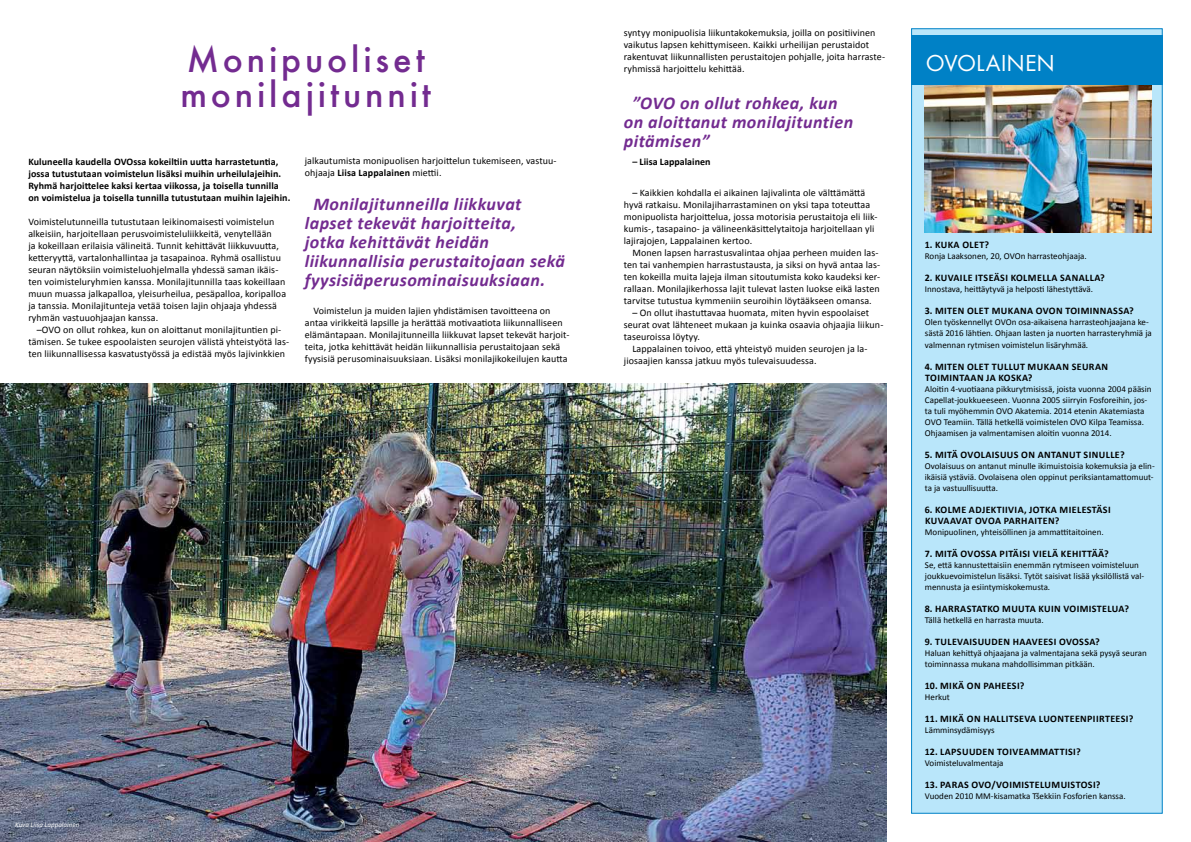
<style>
.page{position:relative;width:1191px;height:842px;background:#fff}
.page>*{position:absolute;margin:0;border:0;box-sizing:border-box;transform-origin:0 0}
.t1{font:500 38px/35px "Futura T";letter-spacing:.1em;color:#732b90}
.t2{font:24px "Futura T";color:#fff}
.t3{font:italic 700 18px/19px "Calibri";letter-spacing:.025em;color:#732b90}
.t4{font:10px/12px "Calibri";letter-spacing:.01em;color:#000}
.t5{font:700 10px/12px "Calibri";letter-spacing:.01em;color:#000}
.t6{font:700 10px "Calibri";letter-spacing:.04em;color:#000}
.t7{font:9px/11px "Calibri";color:#000}
.t8{font:italic 7px "Calibri";color:#fff}
.s1{font-weight:700}
</style>
<div class="page">
<div style="left:911px;top:28px;width:251px;height:786px;background:#b9e6fa;border:1px solid #0081c6"></div>
<img style="left:0;top:384px;width:886px;height:458px">
<img style="left:924px;top:85px;width:227px;height:147px">
<div style="left:911px;top:35px;width:251px;height:50px;background:#0081c6"></div>
<h1 class="t1" style="left:180px;top:41px;width:252px">Monipuoliset monilajitunnit</h1>
<p class="t5" style="left:28px;top:156px;width:263px">KULUNEELLA KAUDELLA OVOSSA KOKEILTIIN UUTTA HARRASTETUNTIA, JOSSA TUTUSTUTAAN VOIMISTELUN LISÄKSI MUIHIN URHEILULAJEIHIN.<br>RYHMÄ HARJOITTELEE KAKSI KERTAA VIIKOSSA, JA TOISELLA TUNNILLA ON VOIMISTELUA JA TOISELLA TUNNILLA TUTUSTUTAAN MUIHIN LAJEIHIN.</p>
<p class="t4" style="left:28px;top:216px;width:259px">Voimistelutunneilla tutustutaan leikinomaisesti voimistelun alkeisiin, harjoitellaan perusvoimisteluliikkeitä, venytellään<br>ja kokeillaan erilaisia välineitä. Tunnit kehittävät liikkuvuutta, ketteryyttä, vartalonhallintaa ja tasapainoa. Ryhmä osallistuu seuran näytöksiin voimisteluohjelmalla yhdessä saman ikäis&shy;ten voimisteluryhmien kanssa. Monilajitunnilla taas kokeillaan muun muassa jalkapalloa, yleisurheilua, pesäpalloa, koripalloa ja tanssia. Monilajitunteja vetää toisen lajin ohjaaja yhdessä ryhmän vastuuohjaajan kanssa.</p>
<p class="t4" style="left:28px;top:324px;width:262px;text-align:center">–OVO on ollut rohkea, kun on aloittanut monilajituntien pi&shy;tämisen. Se tukee espoolaisten seurojen välistä yhteistyötä las&shy;ten liikunnallisessa kasvatustyössä ja edistää myös lajivinkkien</p>
<p class="t4" style="left:305px;top:155px;width:253px">jalkautumista monipuolisen harjoittelun tukemiseen, vastuu&shy;ohjaaja <span class="s1">LIISA LAPPALAINEN</span> miettii.</p>
<h3 class="t3" style="left:305px;top:193px;width:262px;text-indent:8px">Monilajitunneilla liikkuvat lapset tekevät harjoitteita,<br>jotka kehittävät heidän liikunnallisia perustaitojaan sekä fyysisiäperusominaisuuksiaan.</h3>
<p class="t4" style="left:305px;top:304px;width:266px;text-indent:8px">Voimistelun ja muiden lajien yhdistämisen tavoitteena on antaa virikkeitä lapsille ja herättää motivaatiota liikunnalliseen elämäntapaan. Monilajitunneilla liikkuvat lapset tekevät harjoit&shy;teita, jotka kehittävät heidän liikunnallisia perustaitojaan sekä fyysisiä perusominaisuuksiaan. Lisäksi monilajikokeilujen kautta</p>
<p class="t8" style="left:15px;top:821px;width:66px">Kuva Liisa Lappalainen</p>
<p class="t4" style="left:624px;top:26px;width:263px">syntyy monipuolisia liikuntakokemuksia, joilla on positiivinen vaikutus lapsen kehittymiseen. Kaikki urheilijan perustaidot rakentuvat liikunnallisten perustaitojen pohjalle, joita harraste&shy;ryhmissä harjoittelu kehittää.</p>
<h3 class="t3" style="left:624px;top:93px;width:231px;text-indent:8px">”OVO on ollut rohkea, kun on aloittanut monilajituntien pitämisen”</h3>
<p class="t5" style="left:632px;top:155px;width:80px">– LIISA LAPPALAINEN</p>
<p class="t4" style="left:624px;top:187px;width:255px;text-indent:8px">– Kaikkien kohdalla ei aikainen lajivalinta ole välttämättä hyvä ratkaisu. Monilajiharrastaminen on yksi tapa toteuttaa monipuolista harjoittelua, jossa motorisia perustaitoja eli liik&shy;kumis-, tasapaino- ja välineenkäsittelytaitoja harjoitellaan yli lajirajojen, Lappalainen kertoo.</p>
<p class="t4" style="left:624px;top:247px;width:258px;text-indent:8px">Monen lapsen harrastusvalintaa ohjaa perheen muiden las&shy;ten tai vanhempien harrastustausta, ja siksi on hyvä antaa las&shy;ten kokeilla muita lajeja ilman sitoutumista koko kaudeksi ker&shy;rallaan. Monilajikerhossa lajit tulevat lasten luokse eikä lasten tarvitse tutustua kymmeniin seuroihin löytääkseen omansa.</p>
<p class="t4" style="left:632px;top:307px;width:238px">– On ollut ihastuttavaa huomata, miten hyvin espoolaiset</p>
<p class="t4" style="left:624px;top:319px;width:261px">seurat ovat lähteneet mukaan ja kuinka osaavia ohjaajia liikun-</p>
<p class="t4" style="left:624px;top:331px;width:78px">taseuroissa löytyy.</p>
<p class="t4" style="left:632px;top:343px;width:237px">Lappalainen toivoo, että yhteistyö muiden seurojen ja la-</p>
<p class="t4" style="left:624px;top:355px;width:194px">jiosaajien kanssa jatkuu myös tulevaisuudessa.</p>
<h2 class="t2" style="left:926px;top:49px;width:131px">OVOLAINEN</h2>
<p class="t5" style="left:925px;top:238px;width:66px">1. KUKA OLET?</p>
<p class="t7" style="left:925px;top:250px;width:163px">Ronja Laaksonen, 20, OVOn harrasteohjaaja.</p>
<p class="t5" style="left:925px;top:271px;width:29px">2. KUVAIL</p>
<p class="t5" style="left:967px;top:271px;width:51px">E ITSEÄSI KOLM</p>
<p class="t5" style="left:1037px;top:271px;width:12px">ELLA</p>
<p class="t5" style="left:1060px;top:271px;width:7px">SANALLA</p>
<p class="t5" style="left:1100px;top:271px;width:6px">?</p>
<p class="t7" style="left:925px;top:283px;width:170px">Innostava, heittäytyvä ja helposti lähestyttävä.</p>
<p class="t5" style="left:925px;top:304px;width:91px">3. MITEN OLET MUKANA</p>
<p class="t5" style="left:1036px;top:304px;width:37px">OVON TOIMINNASSA</p>
<p class="t5" style="left:1129px;top:304px;width:6px">?</p>
<p class="t7" style="left:925px;top:316px;width:228px">Olen työskennellyt OVOn osa-aikaisena harrasteohjaajana ke&shy;sästä 2016 lähtien. Ohjaan lasten ja nuorten harrasteryhmiä ja</p>
<p class="t7" style="left:925px;top:339px;width:165px">valmennan rytmisen voimistelun lisäryhmää.</p>
<p class="t6" style="left:925px;top:360px;width:126px">4. MITEN OLET TULLUT MUKAAN</p>
<p class="t5" style="left:1071px;top:360px;width:38px">SEU RAN</p>
<p class="t5" style="left:925px;top:371px;width:7px">TOIMINTAAN</p>
<p class="t5" style="left:986px;top:371px;width:48px">JA KOSKA?</p>
<p class="t7" style="left:925px;top:383px;width:228px">Aloitin 4-vuotiaana pikkurytmisissä, joista vuonna 2004 pääsin Capellat-joukkueeseen. Vuonna 2005 siirryin Fosforeihin, jos&shy;ta tuli myöhemmin OVO Akatemia. 2014 etenin Akatemiasta OVO Teamiin. Tällä hetkellä voimistelen OVO Kilpa Teamissa.<br>Ohjaamisen ja valmentamisen aloitin vuonna 2014.</p>
<p class="t5" style="left:925px;top:448px;width:49px">5. MITÄ OVOLAIS</p>
<p class="t5" style="left:1000px;top:448px;width:45px">UUS ON ANTAN</p>
<p class="t6" style="left:1069px;top:448px;width:57px">UT SINULLE?</p>
<p class="t7" style="left:925px;top:460px;width:231px">Ovolaisuus on antanut minulle ikimuistoisia kokemuksia ja elin&shy;ikäisiä ystäviä. Ovolaisena olen oppinut periksiantamattomuut&shy;ta ja vastuullisuutta.</p>
<p class="t5" style="left:925px;top:503px;width:24px">6. KOLM</p>
<p class="t5" style="left:961px;top:503px;width:36px">E ADJEKTIIVIA</p>
<p class="t6" style="left:1024px;top:503px;width:88px">, JOTKA MIELESTÄSI</p>
<p class="t5" style="left:925px;top:514px;width:20px">KUVAAVAT</p>
<p class="t5" style="left:975px;top:514px;width:36px">OVOA PARHAIT</p>
<p class="t5" style="left:1042px;top:514px;width:18px">EN?</p>
<p class="t7" style="left:925px;top:526px;width:180px">Monipuolinen, yhteisöllinen ja ammattitaitoinen.</p>
<p class="t6" style="left:925px;top:547px;width:185px">7. MITÄ OVOSSA PITÄISI VIELÄ KEHITTÄÄ?</p>
<p class="t7" style="left:925px;top:559px;width:221px">Se, että kannustettaisiin enemmän rytmiseen voimisteluun joukkuevoimistelun lisäksi. Tytöt saisivat lisää yksilöllistä val&shy;mennusta ja esiintymiskokemusta.</p>
<p class="t6" style="left:925px;top:602px;width:206px">8. HARRASTATKO MUUTA KUIN VOIMISTELUA?</p>
<p class="t7" style="left:925px;top:614px;width:120px">Tällä hetkellä en harrasta muuta.</p>
<p class="t5" style="left:925px;top:635px;width:39px">9. TULEVAIS</p>
<p class="t5" style="left:977px;top:635px;width:43px">UUDEN HAAV</p>
<p class="t5" style="left:1038px;top:635px;width:63px">EESI OVOSSA?</p>
<p class="t7" style="left:925px;top:647px;width:223px">Haluan kehittyä ohjaajana ja valmentajana sekä pysyä seuran toiminnassa mukana mahdollisimman pitkään.</p>
<p class="t5" style="left:925px;top:679px;width:65px">10. MIKÄ ON PAH</p>
<p class="t5" style="left:1001px;top:679px;width:25px">EESI?</p>
<p class="t7" style="left:925px;top:691px;width:26px">Herkut</p>
<p class="t5" style="left:925px;top:712px;width:65px">11. MIKÄ ON HALLITS</p>
<p class="t5" style="left:1019px;top:712px;width:39px">EVA LUONT</p>
<p class="t5" style="left:1069px;top:712px;width:17px">EENPIIRT</p>
<p class="t5" style="left:1110px;top:712px;width:25px">EESI?</p>
<p class="t7" style="left:925px;top:724px;width:71px">Lämminsydämisyys</p>
<p class="t5" style="left:925px;top:745px;width:22px">12. LAPSUU</p>
<p class="t6" style="left:976px;top:745px;width:106px">DEN TOIVEAMMATTISI?</p>
<p class="t7" style="left:925px;top:757px;width:80px">Voimisteluvalmentaja</p>
<p class="t5" style="left:925px;top:778px;width:28px">13. PARAS</p>
<p class="t5" style="left:971px;top:778px;width:32px">OVO/VOIMIST</p>
<p class="t5" style="left:1035px;top:778px;width:39px">ELUMUISTOSI</p>
<p class="t5" style="left:1095px;top:778px;width:6px">?</p>
<p class="t7" style="left:925px;top:790px;width:202px">Vuoden 2010 MM-kisamatka Tšekkiin Fosforien kanssa.</p>
</div>
